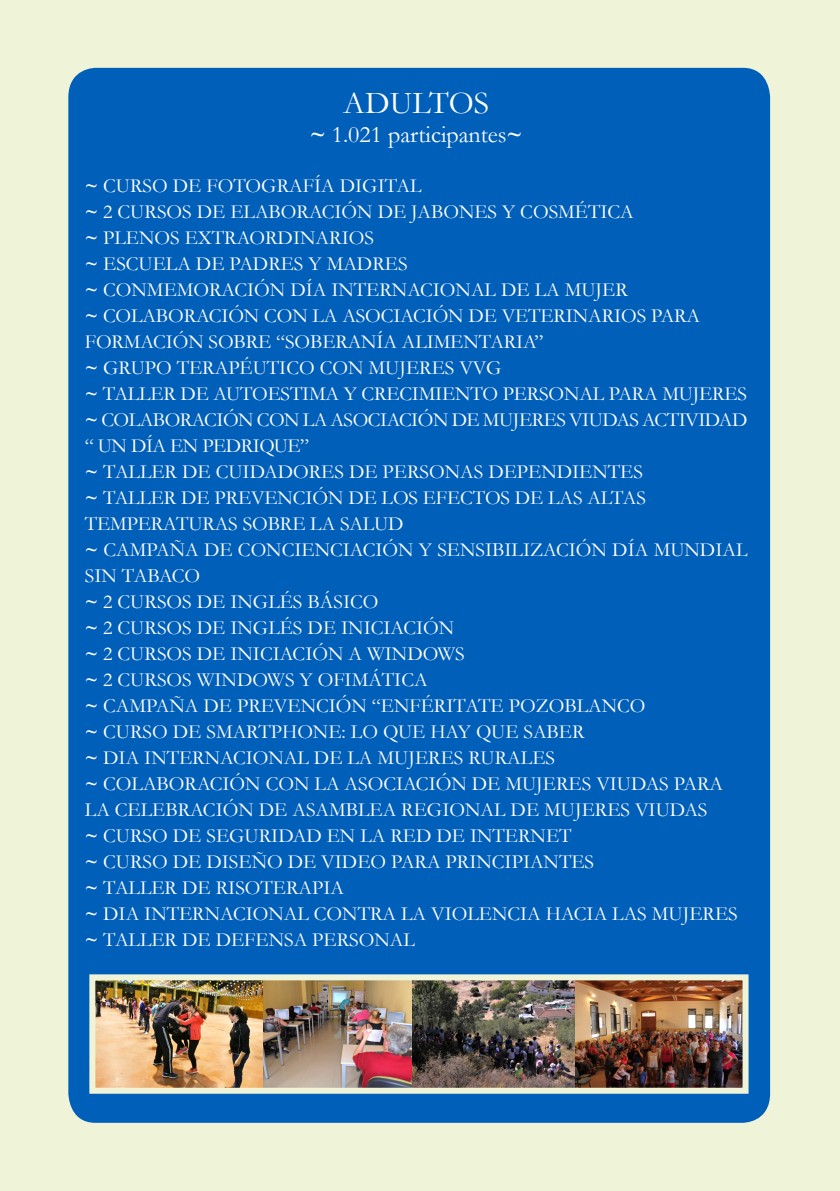
<style>
.page{position:relative;width:840px;height:1191px;background:#fff}
.page>*{position:absolute;margin:0;border:0;box-sizing:border-box;transform-origin:0 0}
.t1{font:32px "Garamond";color:#fff}
.t2{font:24px "Garamond";color:#fff}
.t3{font:20px/26px "Garamond";color:#fff}
.s1{font-weight:700}
</style>
<div class="page">
<div style="left:0;top:0;width:839px;height:1191px;background:#eff4d8"></div>
<div style="left:68px;top:68px;width:701px;height:1054px;background:#005fb9;border-radius:28px"></div>
<img style="left:96px;top:981px;width:479px;height:105px">
<img style="left:575px;top:981px;width:166px;height:105px">
<div style="left:89px;top:974px;width:659px;height:119px;border:6px solid #eff4d8"></div>
<h1 class="t1" style="left:343px;top:81px;width:147px">ADULTOS</h1>
<p class="t2" style="left:309px;top:118px;width:214px"><span class="s1">~</span> 1.021 participantes<span class="s1">~</span></p>
<p class="t3" style="left:85px;top:172px;width:663px"><span class="s1">~</span> CURSO DE FOTOGRAFÍA DIGITAL<br><span class="s1">~</span> 2 CURSOS DE ELABORACIÓN DE JABONES Y COSMÉTICA<br><span class="s1">~</span> PLENOS EXTRAORDINARIOS<br><span class="s1">~</span> ESCUELA DE PADRES Y MADRES<br><span class="s1">~</span> CONMEMORACIÓN DÍA INTERNACIONAL DE LA MUJER<br><span class="s1">~</span> COLABORACIÓN CON LA ASOCIACIÓN DE VETERINARIOS PARA FORMACIÓN SOBRE “SOBERANÍA ALIMENTARIA”<br><span class="s1">~</span> GRUPO TERAPÉUTICO CON MUJERES VVG<br><span class="s1">~</span> TALLER DE AUTOESTIMA Y CRECIMIENTO PERSONAL PARA MUJERES <span class="s1">~</span> COLABORACIÓN CON LA ASOCIACIÓN DE MUJERES VIUDAS ACTIVIDAD “ UN DÍA EN PEDRIQUE”<br><span class="s1">~</span> TALLER DE CUIDADORES DE PERSONAS DEPENDIENTES<br><span class="s1">~</span> TALLER DE PREVENCIÓN DE LOS EFECTOS DE LAS ALTAS TEMPERATURAS SOBRE LA SALUD<br><span class="s1">~</span> CAMPAÑA DE CONCIENCIACIÓN Y SENSIBILIZACIÓN DÍA MUNDIAL SIN TABACO<br><span class="s1">~</span> 2 CURSOS DE INGLÉS BÁSICO<br><span class="s1">~</span> 2 CURSOS DE INGLÉS DE INICIACIÓN<br><span class="s1">~</span> 2 CURSOS DE INICIACIÓN A WINDOWS<br><span class="s1">~</span> 2 CURSOS WINDOWS Y OFIMÁTICA<br><span class="s1">~</span> CAMPAÑA DE PREVENCIÓN “ENFÉRITATE POZOBLANCO<br><span class="s1">~</span> CURSO DE SMARTPHONE: LO QUE HAY QUE SABER<br><span class="s1">~</span> DIA INTERNACIONAL DE LA MUJERES RURALES<br><span class="s1">~</span> COLABORACIÓN CON LA ASOCIACIÓN DE MUJERES VIUDAS PARA LA CELEBRACIÓN DE ASAMBLEA REGIONAL DE MUJERES VIUDAS<br><span class="s1">~</span> CURSO DE SEGURIDAD EN LA RED DE INTERNET<br><span class="s1">~</span> CURSO DE DISEÑO DE VIDEO PARA PRINCIPIANTES<br><span class="s1">~</span> TALLER DE RISOTERAPIA<br><span class="s1">~</span> DIA INTERNACIONAL CONTRA LA VIOLENCIA HACIA LAS MUJERES <span class="s1">~</span> TALLER DE DEFENSA PERSONAL</p>
</div>
